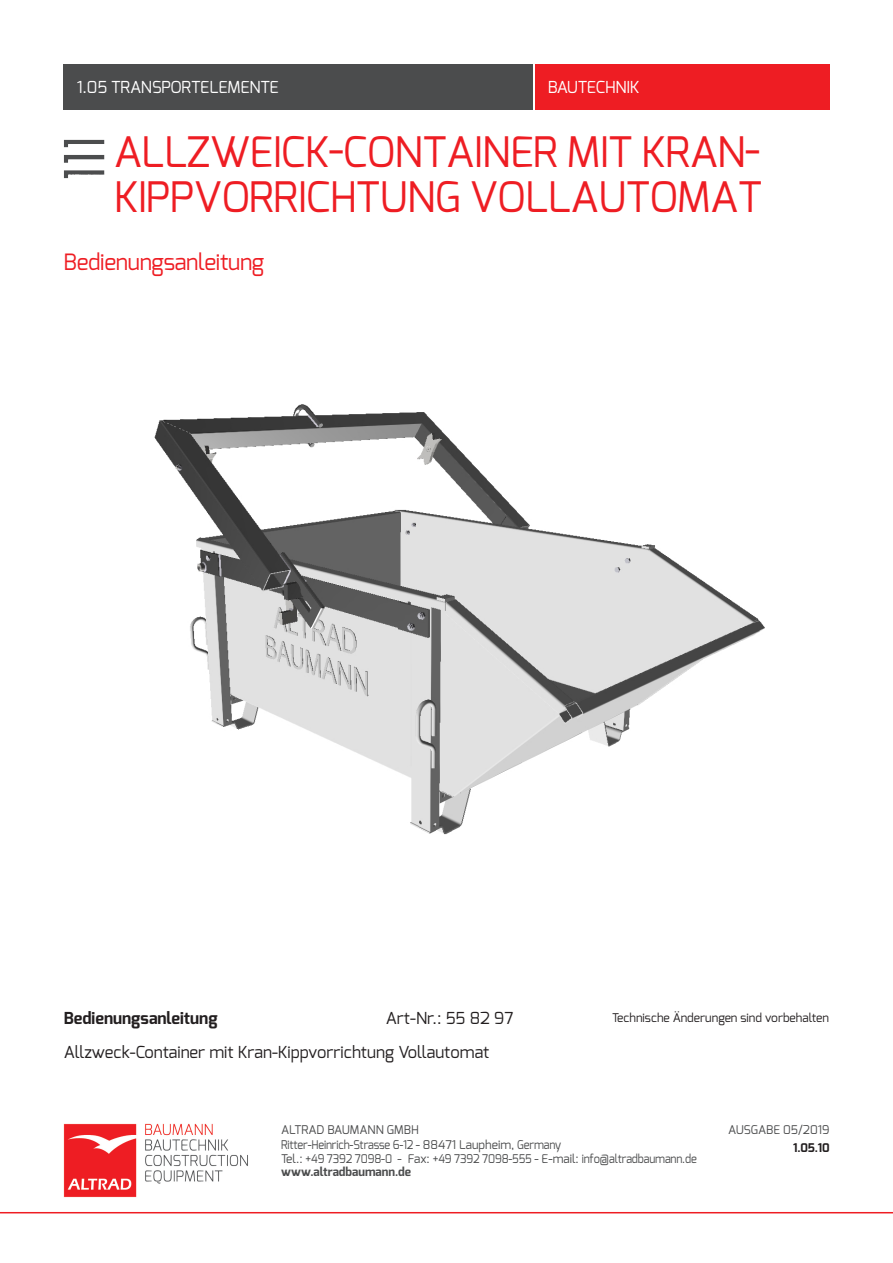
<style>
.page{position:relative;width:893px;height:1263px;background:#fff}
.page>*{position:absolute;margin:0;border:0;box-sizing:border-box;transform-origin:0 0}
.t1{font:42px/45px "Exo";letter-spacing:-.015em;color:#ee1d23}
.t2{font:22.5px "Exo";letter-spacing:-.015em;color:#ee1d23}
.t3{font:16.5px "Exo";color:#231f20}
.t4{font:16.5px "Exo";letter-spacing:-.01em;color:#fff}
.t5{font:700 16.5px "Exo";color:#231f20}
.t6{font:12px/14.4px "Exo";letter-spacing:-.015em;color:#4b4c4d}
.t7{font:12px "Exo";color:#231f20}
.t8{font:700 12px "Exo";color:#4b4c4d}
.t9{font:700 12px "Exo";color:#231f20}
</style>
<div class="page">
<img style="left:63px;top:1123px;width:185px;height:75px">
<hr style="left:0;top:1212px;width:893px;height:1px;background:#ee1d23">
<div style="left:64px;top:64px;width:469px;height:45px;background:#4b4c4d"></div>
<div style="left:535px;top:64px;width:294px;height:45px;background:#ee1d23"></div>
<img style="left:64px;top:139px;width:41px;height:40px">
<img style="left:154px;top:404px;width:611px;height:431px">
<h3 class="t4" style="left:77px;top:76px;width:204px">1.05 TRANSPORTELEMENTE</h3>
<h3 class="t4" style="left:548px;top:76px;width:93px">BAUTECHNIK</h3>
<h1 class="t1" style="left:114px;top:130px;width:650px">ALLZWEICK-CONTAINER MIT KRAN-<br>KIPPVORRICHTUNG VOLLAUTOMAT</h1>
<h2 class="t2" style="left:64px;top:247px;width:202px">Bedienungsanleitung</h2>
<h3 class="t3" style="left:386px;top:1007px;width:129px">Art-Nr.: 55 82 97</h3>
<p class="t7" style="left:612px;top:1010px;width:218px">Technische Änderungen sind vorbehalten</p>
<h3 class="t5" style="left:64px;top:1008px;width:155px">Bedienungsanleitung</h3>
<h3 class="t3" style="left:64px;top:1042px;width:427px">Allzweck-Container mit Kran-Kippvorrichtung Vollautomat</h3>
<p class="t6" style="left:281px;top:1122px;width:417px">ALTRAD BAUMANN GMBH<br>Ritter-Heinrich-Strasse 6-12 - 88471 Laupheim, Germany<br>Tel.: +49 7392 7098-0 - Fax: +49 7392 7098-555 - E-mail: info@altradbaumann.de</p>
<p class="t8" style="left:281px;top:1164px;width:131px">www.altradbaumann.de</p>
<p class="t6" style="left:728px;top:1122px;width:103px">AUSGABE 05/2019</p>
<p class="t9" style="left:793px;top:1140px;width:38px">1.05.10</p>
</div>
